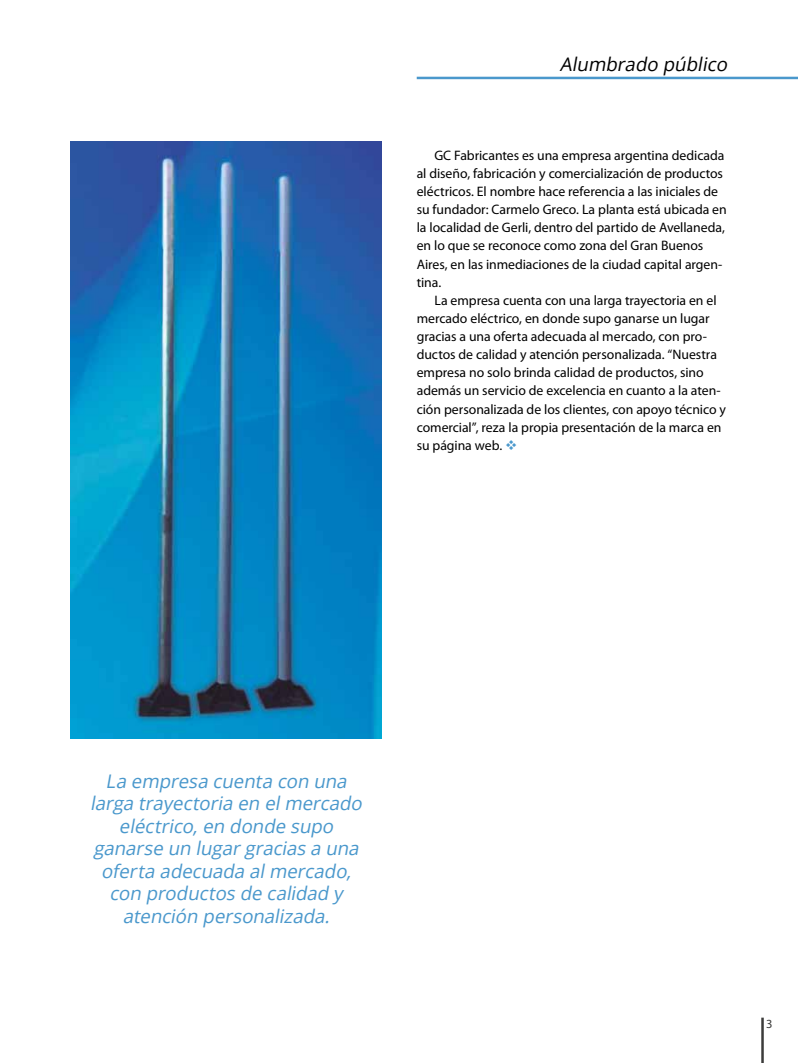
<style>
.page{position:relative;width:798px;height:1063px;background:#fff}
.page>*{position:absolute;margin:0;border:0;box-sizing:border-box;transform-origin:0 0}
.t1{font:italic 18.75px/22.5px "Open Sans";color:#4a98cc;text-align:center}
.t2{font:italic 18.75px "Open Sans";color:#000}
.t3{font:13.75px/18.1px "Myriad Pro";letter-spacing:-.005em;color:#000}
.t4{font:12.5px "Myriad Pro";color:#3c3c3b}
.s1{color:#4a98cc}
</style>
<div class="page">
<hr style="left:761px;top:1018px;width:2px;height:45px;background:#3c3c3b">
<hr style="left:416px;top:77px;width:381px;height:2px;background:#4a98cc">
<img style="left:71px;top:142px;width:310px;height:596px">
<h1 class="t2" style="left:559px;top:51px;width:173px">Alumbrado público</h1>
<p class="t3" style="left:416px;top:146px;width:311px;text-indent:18px">GC Fabricantes es una empresa argentina dedicada al diseño, fabricación y comercialización de productos eléctricos. El nombre hace referencia a las iniciales de su fundador: Carmelo Greco. La planta está ubicada en la localidad de Gerli, dentro del partido de Avellaneda, en lo que se reconoce como zona del Gran Buenos Aires, en las inmediaciones de la ciudad capital argen&shy;tina.</p>
<p class="t3" style="left:416px;top:291px;width:310px;text-indent:18px">La empresa cuenta con una larga trayectoria en el mercado eléctrico, en donde supo ganarse un lugar gracias a una oferta adecuada al mercado, con pro&shy;ductos de calidad y atención personalizada. “Nuestra empresa no solo brinda calidad de productos, sino además un servicio de excelencia en cuanto a la aten&shy;ción personalizada de los clientes, con apoyo técnico y comercial”, reza la propia presentación de la marca en su página web. <span class="s1">❖</span></p>
<h1 class="t1" style="left:90px;top:769px;width:277px">La empresa cuenta con una larga trayectoria en elmercado eléctrico,en donde supo ganarse un lugargracias a una oferta adecuada almercado, con productos de calidad y atención personalizada.</h1>
<p class="t4" style="left:765px;top:1016px;width:8px">3</p>
</div>
